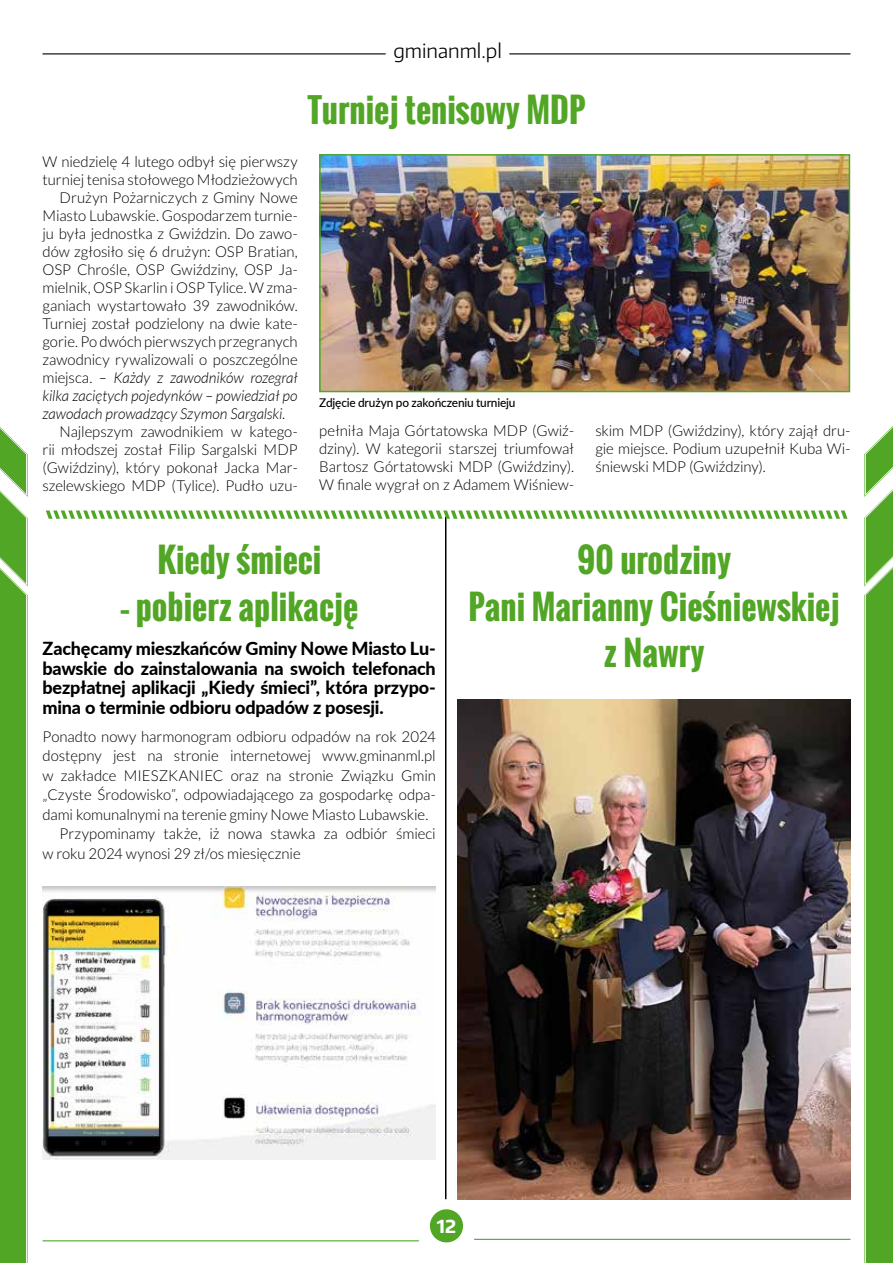
<style>
.page{position:relative;width:893px;height:1263px;background:#fff}
.page>*{position:absolute;margin:0;border:0;box-sizing:border-box;transform-origin:0 0}
.t1{font:700 33px/46.5px "Oswald";color:#52a625;text-align:center}
.t2{font:300 19.5px "Encode Sans";color:#000}
.t3{font:800 18px/19.5px "Lato";letter-spacing:-.01em;color:#000;text-align:justify}
.t4{font:700 18px "Encode Sans";color:#fff}
.t5{font:300 15px/18px "Lato";letter-spacing:-.005em;color:#000;text-align:justify}
.t6{font:italic 300 15px "Lato";letter-spacing:-.005em;color:#000}
.t7{font:500 12px "Lato";letter-spacing:-.015em;color:#000}
.s1{font-style:normal}
</style>
<div class="page">
<hr style="left:43px;top:53px;width:343px;height:1px;background:#000">
<hr style="left:509px;top:53px;width:341px;height:1px;background:#000">
<svg style="left:0;top:427px;width:28px;height:836px;background:#63ae3b"></svg>
<svg style="left:864px;top:426px;width:29px;height:837px;background:#62ae3a"></svg>
<img style="left:322px;top:157px;width:525px;height:232px">
<div style="left:319px;top:154px;width:531px;height:238px;border:2px solid #52a625"></div>
<hr style="left:445px;top:517px;width:1px;height:682px;background:#000">
<svg style="left:46px;top:510px;width:802px;height:9px"></svg>
<img style="left:43px;top:887px;width:393px;height:272px">
<img style="left:457px;top:699px;width:393px;height:500px">
<div style="left:430px;top:1209px;width:33px;height:33px;background:#52a625;border-radius:50%"></div>
<hr style="left:43px;top:1240px;width:376px;height:1px;background:#52a625">
<hr style="left:474px;top:1239px;width:376px;height:1px;background:#52a625">
<h2 class="t2" style="left:393px;top:38px;width:110px">gminanml.pl</h2>
<h1 class="t1" style="left:307px;top:87px;width:280px">Turniej tenisowy MDP</h1>
<p class="t5" style="left:43px;top:153px;width:257px">W niedzielę 4 lutego odbył się pierwszy</p>
<p class="t5" style="left:43px;top:171px;width:257px">turniej tenisa stołowego Młodzieżowych</p>
<p class="t5" style="left:60px;top:189px;width:240px">Drużyn Pożarniczych z Gminy Nowe</p>
<p class="t5" style="left:43px;top:207px;width:257px">Miasto Lubawskie. Gospodarzem turnie-</p>
<p class="t5" style="left:43px;top:225px;width:257px">ju była jednostka z Gwiździn. Do zawo-</p>
<p class="t5" style="left:43px;top:243px;width:257px">dów zgłosiło się 6 drużyn: OSP Bratian,</p>
<p class="t5" style="left:43px;top:261px;width:257px">OSP Chrośle, OSP Gwiździny, OSP Ja-</p>
<p class="t5" style="left:43px;top:279px;width:257px">mielnik, OSP Skarlin i OSP Tylice. W zma-</p>
<p class="t5" style="left:43px;top:297px;width:257px">ganiach wystartowało 39 zawodników.</p>
<p class="t5" style="left:43px;top:315px;width:257px">Turniej został podzielony na dwie kate-</p>
<p class="t5" style="left:43px;top:333px;width:257px">gorie. Po dwóch pierwszych przegranych</p>
<p class="t5" style="left:43px;top:351px;width:257px">zawodnicy rywalizowali o poszczególne</p>
<p class="t6" style="left:43px;top:370px;width:257px"><span class="s1">miejsca.</span> – Każdy z zawodników rozegrał</p>
<p class="t6" style="left:43px;top:388px;width:257px">kilka zaciętych pojedynków – powiedział po</p>
<p class="t6" style="left:43px;top:406px;width:245px">zawodach prowadzący Szymon Sargalski.</p>
<p class="t5" style="left:43px;top:423px;width:257px;text-indent:17px">Najlepszym zawodnikiem w katego&shy;rii młodszej został Filip Sargalski MDP (Gwiździny), który pokonał Jacka Mar&shy;szelewskiego MDP (Tylice). Pudło uzu-</p>
<p class="t7" style="left:319px;top:394px;width:198px">Zdjęcie drużyn po zakończeniu turnieju</p>
<p class="t5" style="left:319px;top:422px;width:256px">pełniła Maja Górtatowska MDP (Gwiź&shy;dziny). W kategorii starszej triumfował Bartosz Górtatowski MDP (Gwiździny).<br>W finale wygrał on z Adamem Wiśniew-</p>
<p class="t5" style="left:595px;top:422px;width:257px">skim MDP (Gwiździny), który zajął dru&shy;gie miejsce. Podium uzupełnił Kuba Wi&shy;śniewski MDP (Gwiździny).</p>
<h1 class="t1" style="left:158px;top:537px;width:165px">Kiedy śmieci</h1>
<h1 class="t1" style="left:121px;top:583px;width:239px">– pobierz aplikację</h1>
<p class="t3" style="left:43px;top:638px;width:395px">Zachęcamy mieszkańców Gminy Nowe Miasto Lu&shy;bawskie do zainstalowania na swoich telefonach bezpłatnej aplikacji „Kiedy śmieci”, która przypo&shy;mina o terminie odbioru odpadów z posesji.</p>
<p class="t5" style="left:43px;top:728px;width:395px">Ponadto nowy harmonogram odbioru odpadów na rok 2024</p>
<p class="t5" style="left:43px;top:747px;width:395px">dostępny jest na stronie internetowej www.gminanml.pl</p>
<p class="t5" style="left:43px;top:767px;width:395px">w zakładce MIESZKANIEC oraz na stronie Związku Gmin</p>
<p class="t5" style="left:43px;top:786px;width:395px">„Czyste Środowisko”, odpowiadającego za gospodarkę odpa-</p>
<p class="t5" style="left:43px;top:806px;width:387px">dami komunalnymi na terenie gminy Nowe Miasto Lubawskie.</p>
<p class="t5" style="left:60px;top:825px;width:378px">Przypominamy także, iż nowa stawka za odbiór śmieci</p>
<p class="t5" style="left:43px;top:845px;width:260px">w roku 2024 wynosi 29 zł/os miesięcznie</p>
<h1 class="t1" style="left:469px;top:537px;width:372px">90 urodziny<br>Pani Marianny Cieśniewskiej z Nawry</h1>
<p class="t4" style="left:437px;top:1214px;width:21px">12</p>
</div>
